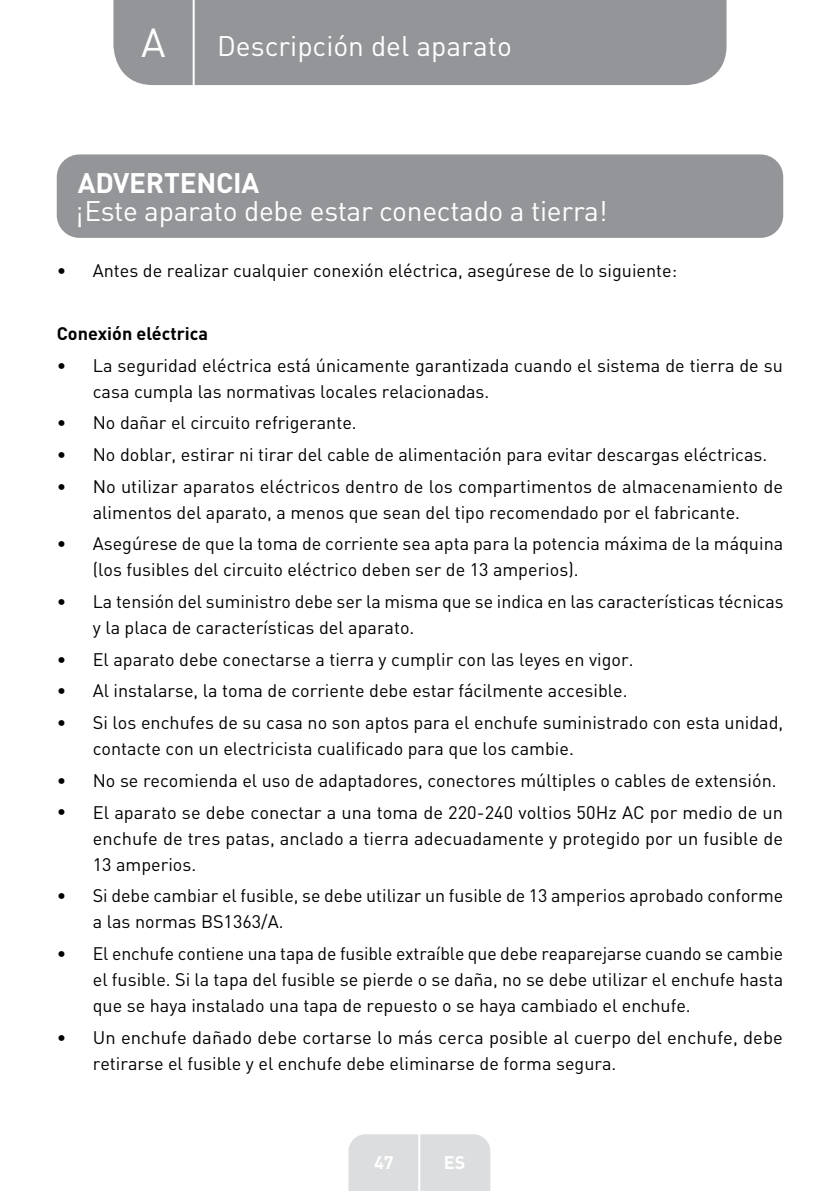
<style>
.page{position:relative;width:840px;height:1191px;background:#fff}
.page>*{position:absolute;margin:0;border:0;box-sizing:border-box;transform-origin:0 0}
.t1{font:40px "DIN Pro";color:#fff}
.t2{font:28px "DIN Pro";letter-spacing:-.01em;color:#fff}
.t3{font:700 28px "DIN Pro";letter-spacing:-.01em;color:#fff}
.t4{font:18px/26px "DIN Pro";color:#000}
.t5{font:700 18px "DIN Pro";color:#000}
.t6{font:700 18px "DIN Pro";color:#fff}
</style>
<div class="page">
<div style="left:113px;top:0;width:613px;height:85px;background:#939598"></div>
<div style="left:348px;top:1134px;width:142px;height:57px;background:#dcddde"></div>
<hr style="left:418px;top:1111px;width:2px;height:80px;background:#fff">
<hr style="left:192px;top:0;width:2px;height:88px;background:#fff">
<div style="left:57px;top:154px;width:725px;height:84px;background:#939598;border-radius:23px"></div>
<h1 class="t1" style="left:141px;top:15px;width:26px">A</h1>
<h2 class="t2" style="left:217px;top:27px;width:296px">Descripción del aparato</h2>
<h2 class="t3" style="left:78px;top:164px;width:183px">ADVERTENCIA</h2>
<h2 class="t2" style="left:76px;top:192px;width:533px">¡Este aparato debe estar conectado a tierra!</h2>
<p class="t4" style="left:57px;top:256px;width:621px">• Antes de realizar cualquier conexión eléctrica, asegúrese de lo siguiente:</p>
<p class="t5" style="left:57px;top:321px;width:153px">Conexión eléctrica</p>
<p class="t4" style="left:93px;top:351px;width:691px;text-indent:-36px">• La seguridad eléctrica está únicamente garantizada cuando el sistema de tierra de su casa cumpla las normativas locales relacionadas.</p>
<p class="t4" style="left:57px;top:409px;width:301px">• No dañar el circuito refrigerante.</p>
<p class="t4" style="left:57px;top:441px;width:711px">• No doblar, estirar ni tirar del cable de alimentación para evitar descargas eléctricas.</p>
<p class="t4" style="left:57px;top:472px;width:727px;text-align:center">• No utilizar aparatos eléctricos dentro de los compartimentos de almacenamiento de alimentos del aparato, a menos que sean del tipo recomendado por el fabricante.</p>
<p class="t4" style="left:93px;top:530px;width:691px;text-indent:-36px">• Asegúrese de que la toma de corriente sea apta para la potencia máxima de la máquina (los fusibles del circuito eléctrico deben ser de 13 amperios).</p>
<p class="t4" style="left:93px;top:588px;width:692px;text-indent:-36px">• La tensión del suministro debe ser la misma que se indica en las características técnicas y la placa de características del aparato.</p>
<p class="t4" style="left:57px;top:645px;width:578px">• El aparato debe conectarse a tierra y cumplir con las leyes en vigor.</p>
<p class="t4" style="left:57px;top:677px;width:572px">• Al instalarse, la toma de corriente debe estar fácilmente accesible.</p>
<p class="t4" style="left:93px;top:709px;width:691px;text-indent:-36px">• Si los enchufes de su casa no son aptos para el enchufe suministrado con esta unidad, contacte con un electricista cualificado para que los cambie.</p>
<p class="t4" style="left:57px;top:766px;width:721px">• No se recomienda el uso de adaptadores, conectores múltiples o cables de extensión.</p>
<p class="t4" style="left:93px;top:798px;width:691px;text-align:justify;text-indent:-36px">• El aparato se debe conectar a una toma de 220-240 voltios 50Hz AC por medio de un enchufe de tres patas, anclado a tierra adecuadamente y protegido por un fusible de 13 amperios.</p>
<p class="t4" style="left:93px;top:882px;width:691px;text-indent:-36px">• Si debe cambiar el fusible, se debe utilizar un fusible de 13 amperios aprobado conforme a las normas BS1363/A.</p>
<p class="t4" style="left:93px;top:939px;width:691px;text-align:justify;text-indent:-36px">• El enchufe contiene una tapa de fusible extraíble que debe reaparejarse cuando se cambie el fusible. Si la tapa del fusible se pierde o se daña, no se debe utilizar el enchufe hasta que se haya instalado una tapa de repuesto o se haya cambiado el enchufe.</p>
<p class="t4" style="left:93px;top:1023px;width:691px;text-indent:-36px">• Un enchufe dañado debe cortarse lo más cerca posible al cuerpo del enchufe, debe retirarse el fusible y el enchufe debe eliminarse de forma segura.</p>
<p class="t6" style="left:374px;top:1150px;width:21px">47</p>
<p class="t6" style="left:443px;top:1150px;width:23px">ES</p>
</div>
